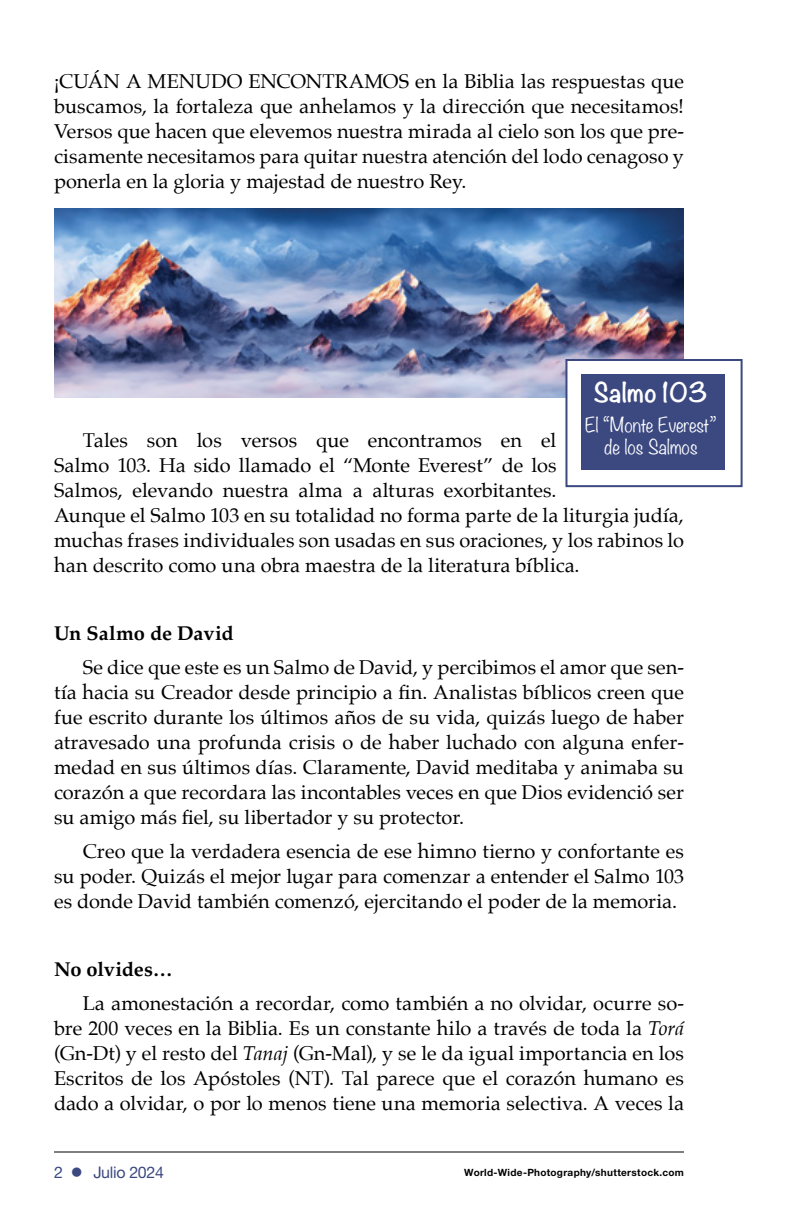
<style>
.page{position:relative;width:792px;height:1224px;background:#fff}
.page>*{position:absolute;margin:0;border:0;box-sizing:border-box;transform-origin:0 0}
.t1{font:700 24px "Noteworthy";color:#fff}
.t2{font:20px/25px "Palatino";color:#000;text-align:justify}
.t3{font:700 20px "Palatino";letter-spacing:-.01em;color:#000}
.t4{font:300 18px/22px "Noteworthy";color:#fff;text-align:center}
.t5{font:16px "Helvetica Neue LT Std";letter-spacing:-.02em;color:#3c4981}
.t6{font:700 10px "Helvetica Neue LT Std";letter-spacing:.03em;color:#000}
.s1{font-style:italic}
</style>
<div class="page">
<hr style="left:54px;top:1152px;width:630px;height:1px;background:#000">
<img style="left:54px;top:209px;width:630px;height:188px">
<div style="left:565px;top:359px;width:178px;height:128px;background:#fff;border:2px solid #3c4981"></div>
<div style="left:582px;top:374px;width:143px;height:95px;background:#3c4981"></div>
<p class="t2" style="left:54px;top:69px;width:632px">¡CUÁN A MENUDO ENCONTRAMOS en la Biblia las respuestas que buscamos, la fortaleza que anhelamos y la dirección que necesitamos!<br>Versos que hacen que elevemos nuestra mirada al cielo son los que pre&shy;cisamente necesitamos para quitar nuestra atención del lodo cenagoso y ponerla en la gloria y majestad de nuestro Rey.</p>
<p class="t1" style="left:594px;top:371px;width:116px">Salmo 103</p>
<p class="t4" style="left:585px;top:413px;width:133px">El “Monte Everest” de los Salmos</p>
<p class="t2" style="left:54px;top:428px;width:632px;text-align:left;text-indent:29px">Tales son los versos que encontramos en el<br>Salmo 103. Ha sido llamado el “Monte Everest” de los<br>Salmos, elevando nuestra alma a alturas exorbitantes.<br>Aunque el Salmo 103 en su totalidad no forma parte de la liturgia judía, muchas frases individuales son usadas en sus oraciones, y los rabinos lo han descrito como una obra maestra de la literatura bíblica.</p>
<p class="t3" style="left:54px;top:617px;width:181px">Un Salmo de David</p>
<p class="t2" style="left:54px;top:655px;width:632px;text-indent:29px">Se dice que este es un Salmo de David, y percibimos el amor que sen&shy;tía hacia su Creador desde principio a fin. Analistas bíblicos creen que fue escrito durante los últimos años de su vida, quizás luego de haber atravesado una profunda crisis o de haber luchado con alguna enfer&shy;medad en sus últimos días. Claramente, David meditaba y animaba su corazón a que recordara las incontables veces en que Dios evidenció ser su amigo más fiel, su libertador y su protector.</p>
<p class="t2" style="left:54px;top:839px;width:632px;text-indent:29px">Creo que la verdadera esencia de ese himno tierno y confortante es su poder. Quizás el mejor lugar para comenzar a entender el Salmo 103 es donde David también comenzó, ejercitando el poder de la memoria.</p>
<p class="t3" style="left:54px;top:953px;width:120px">No olvides…</p>
<p class="t2" style="left:54px;top:991px;width:632px;text-indent:29px">La amonestación a recordar, como también a no olvidar, ocurre so&shy;bre 200 veces en la Biblia. Es un constante hilo a través de toda la <span class="s1">Torá </span>(Gn-Dt) y el resto del <span class="s1">Tanaj</span> (Gn-Mal), y se le da igual importancia en los Escritos de los Apóstoles (NT). Tal parece que el corazón humano es dado a olvidar, o por lo menos tiene una memoria selectiva. A veces la</p>
<p class="t5" style="left:54px;top:1162px;width:111px">2 ● Julio 2024</p>
<p class="t6" style="left:464px;top:1167px;width:221px">World-Wide-Photography/shutterstock.com</p>
</div>
